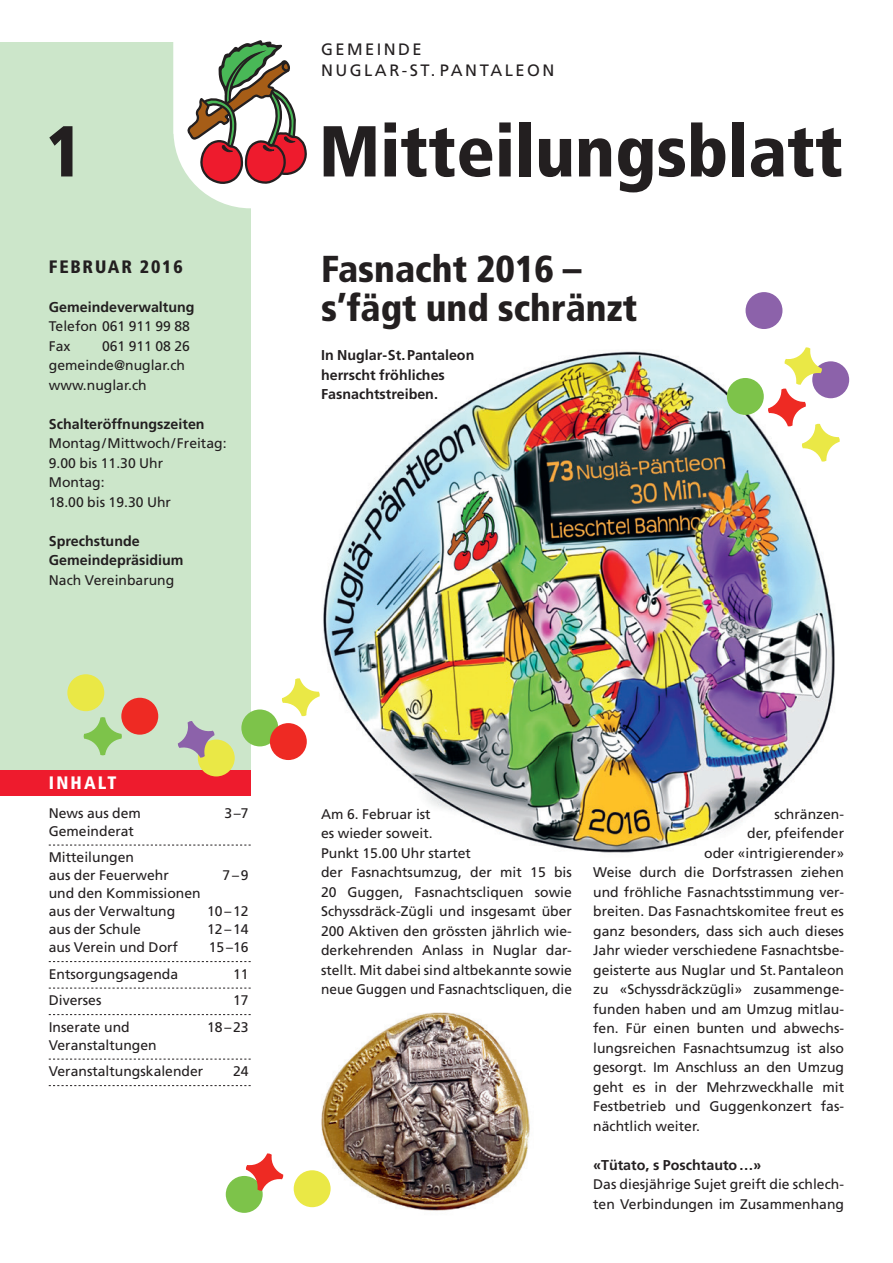
<style>
.page{position:relative;width:893px;height:1263px;background:#fff}
.page>*{position:absolute;margin:0;border:0;box-sizing:border-box;transform-origin:0 0}
.t1{font:900 condensed 72px "Frutiger LT";color:#231f20}
.t2{font:900 condensed 37.5px/39px "Frutiger LT";color:#231f20}
.t3{font:900 condensed 18px "Frutiger LT";letter-spacing:.1em;color:#231f20}
.t4{font:900 condensed 18px "Frutiger LT";letter-spacing:.12em;color:#fff}
.t5{font:16.5px/21px "Frutiger LT";letter-spacing:.15em;color:#231f20}
.t6{font:700 14.25px/19.5px "Frutiger LT";color:#231f20}
.t7{font:13.95px/19.5px "Frutiger LT";color:#231f20}
</style>
<div class="page">
<div style="left:0;top:43px;width:251px;height:727px;background:#cce6ca"></div>
<div style="left:0;top:770px;width:251px;height:25px;background:#ee1b2d"></div>
<svg style="left:173px;top:40px;width:134px;height:168px"></svg>
<img style="left:317px;top:1012px;width:213px;height:199px">
<img style="left:293px;top:315px;width:557px;height:538px">
<svg style="left:49px;top:845px;width:202px;height:1px"></svg>
<svg style="left:49px;top:961px;width:202px;height:1px"></svg>
<svg style="left:49px;top:988px;width:202px;height:1px"></svg>
<svg style="left:49px;top:1014px;width:202px;height:1px"></svg>
<svg style="left:49px;top:1059px;width:202px;height:1px"></svg>
<svg style="left:49px;top:1085px;width:202px;height:1px"></svg>
<div style="left:226px;top:1176px;width:37px;height:37px;background:#7dc34a;border-radius:50%"></div>
<div style="left:121px;top:698px;width:37px;height:37px;background:#ee2a23;border-radius:50%"></div>
<div style="left:67px;top:674px;width:37px;height:37px;background:#eae846;border-radius:50%"></div>
<svg style="left:84px;top:717px;width:38px;height:38px"></svg>
<svg style="left:246px;top:1153px;width:37px;height:38px"></svg>
<div style="left:198px;top:739px;width:37px;height:37px;background:#eae846;border-radius:50%"></div>
<div style="left:812px;top:361px;width:37px;height:37px;background:#8c62aa;border-radius:50%"></div>
<svg style="left:282px;top:678px;width:38px;height:38px"></svg>
<div style="left:241px;top:709px;width:37px;height:37px;background:#7dc34a;border-radius:50%"></div>
<div style="left:270px;top:723px;width:37px;height:37px;background:#ee2a23;border-radius:50%"></div>
<div style="left:727px;top:378px;width:37px;height:37px;background:#7dc34a;border-radius:50%"></div>
<div style="left:746px;top:292px;width:36px;height:37px;background:#8c62aa;border-radius:50%"></div>
<svg style="left:768px;top:347px;width:72px;height:115px"></svg>
<svg style="left:178px;top:721px;width:36px;height:37px"></svg>
<div style="left:294px;top:1170px;width:37px;height:37px;background:#eae846;border-radius:50%"></div>
<h1 class="t1" style="left:46px;top:108px;width:39px">1</h1>
<p class="t3" style="left:49px;top:255px;width:135px">FEBRUAR 2016</p>
<p class="t6" style="left:49px;top:297px;width:147px">Gemeindeverwaltung</p>
<p class="t7" style="left:49px;top:317px;width:143px">Telefon 061 911 99 88<br>Fax</p>
<p class="t7" style="left:49px;top:336px;width:143px;text-indent:53px">061 911 08 26 gemeinde@nuglar.ch www.nuglar.ch</p>
<p class="t6" style="left:49px;top:414px;width:157px">Schalteröffnungszeiten</p>
<p class="t7" style="left:49px;top:434px;width:179px">Montag/Mittwoch/Freitag:<br>9.00 bis 11.30 Uhr<br>Montag:<br>18.00 bis 19.30 Uhr</p>
<p class="t6" style="left:49px;top:531px;width:136px">Sprechstunde<br>Gemeindepräsidium</p>
<p class="t7" style="left:49px;top:570px;width:127px">Nach Vereinbarung</p>
<p class="t5" style="left:321px;top:39px;width:235px">GEMEINDE<br>NUGLAR-ST. PANTALEON</p>
<h1 class="t1" style="left:319px;top:108px;width:526px">Mitteilungsblatt</h1>
<h2 class="t2" style="left:321px;top:250px;width:318px">Fasnacht 2016 – s’fägt und schränzt</h2>
<p class="t6" style="left:321px;top:346px;width:155px">In Nuglar-St.Pantaleon herrscht fröhliches<br>Fasnachtstreiben.</p>
<p class="t4" style="left:49px;top:771px;width:69px">INHALT</p>
<p class="t7" style="left:49px;top:803px;width:94px">News aus dem</p>
<p class="t7" style="left:224px;top:803px;width:26px">3–7</p>
<p class="t7" style="left:49px;top:818px;width:87px;line-height:26.5px">Gemeinderat<br>Mitteilungen</p>
<p class="t7" style="left:49px;top:866px;width:122px">aus der Feuerwehr</p>
<p class="t7" style="left:223px;top:866px;width:27px">7–9</p>
<p class="t7" style="left:49px;top:884px;width:153px;line-height:18px">und den Kommissionen aus der Verwaltung</p>
<p class="t7" style="left:207px;top:902px;width:43px">10–12</p>
<p class="t7" style="left:49px;top:920px;width:94px">aus der Schule</p>
<p class="t7" style="left:207px;top:920px;width:43px">12–14</p>
<p class="t7" style="left:49px;top:938px;width:131px">aus Verein und Dorf</p>
<p class="t7" style="left:209px;top:938px;width:41px">15–16</p>
<p class="t7" style="left:49px;top:964px;width:131px">Entsorgungsagenda</p>
<p class="t7" style="left:233px;top:964px;width:17px">11</p>
<p class="t7" style="left:49px;top:991px;width:54px">Diverses</p>
<p class="t7" style="left:233px;top:991px;width:17px">17</p>
<p class="t7" style="left:49px;top:1017px;width:83px">Inserate und</p>
<p class="t7" style="left:207px;top:1017px;width:43px">18–23</p>
<p class="t7" style="left:49px;top:1032px;width:156px;line-height:26.5px">Veranstaltungen<br>Veranstaltungskalender</p>
<p class="t7" style="left:233px;top:1062px;width:17px">24</p>
<p class="t7" style="left:321px;top:804px;width:252px">Am 6. Februar ist<br>es wieder soweit.<br>Punkt 15.00 Uhr startet<br>der Fasnachtsumzug, der mit 15 bis<br>20 Guggen, Fasnachtscliquen sowie<br>Schyssdräck-Zügli und insgesamt über<br>200 Aktiven den grössten jährlich wie&shy;derkehrenden Anlass in Nuglar dar&shy;stellt. Mit dabei sind altbekannte sowie neue Guggen und Fasnachtscliquen, die</p>
<p class="t7" style="left:774px;top:804px;width:71px">schränzen-</p>
<p class="t7" style="left:747px;top:824px;width:98px">der, pfeifender</p>
<p class="t7" style="left:704px;top:843px;width:141px">oder «intrigierender»</p>
<p class="t7" style="left:593px;top:863px;width:252px">Weise durch die Dorfstrassen ziehen</p>
<p class="t7" style="left:593px;top:882px;width:252px">und fröhliche Fasnachtsstimmung ver-</p>
<p class="t7" style="left:593px;top:902px;width:252px">breiten. Das Fasnachtskomitee freut es</p>
<p class="t7" style="left:593px;top:921px;width:252px">ganz besonders, dass sich auch dieses</p>
<p class="t7" style="left:593px;top:941px;width:252px">Jahr wieder verschiedene Fasnachtsbe-</p>
<p class="t7" style="left:593px;top:960px;width:252px">geisterte aus Nuglar und St.Pantaleon</p>
<p class="t7" style="left:593px;top:980px;width:252px">zu «Schyssdräckzügli» zusammenge-</p>
<p class="t7" style="left:593px;top:999px;width:252px">funden haben und am Umzug mitlau-</p>
<p class="t7" style="left:593px;top:1019px;width:252px">fen. Für einen bunten und abwechs-</p>
<p class="t7" style="left:593px;top:1038px;width:252px">lungsreichen Fasnachtsumzug ist also</p>
<p class="t7" style="left:593px;top:1058px;width:252px">gesorgt. Im Anschluss an den Umzug</p>
<p class="t7" style="left:593px;top:1077px;width:252px">geht es in der Mehrzweckhalle mit</p>
<p class="t7" style="left:593px;top:1097px;width:252px">Festbetrieb und Guggenkonzert fas-</p>
<p class="t7" style="left:593px;top:1116px;width:108px">nächtlich weiter.</p>
<p class="t6" style="left:593px;top:1155px;width:170px">«Tütato, s Poschtauto…»</p>
<p class="t7" style="left:593px;top:1175px;width:252px">Das diesjährige Sujet greift die schlech&shy;ten Verbindungen im Zusammenhang</p>
</div>
